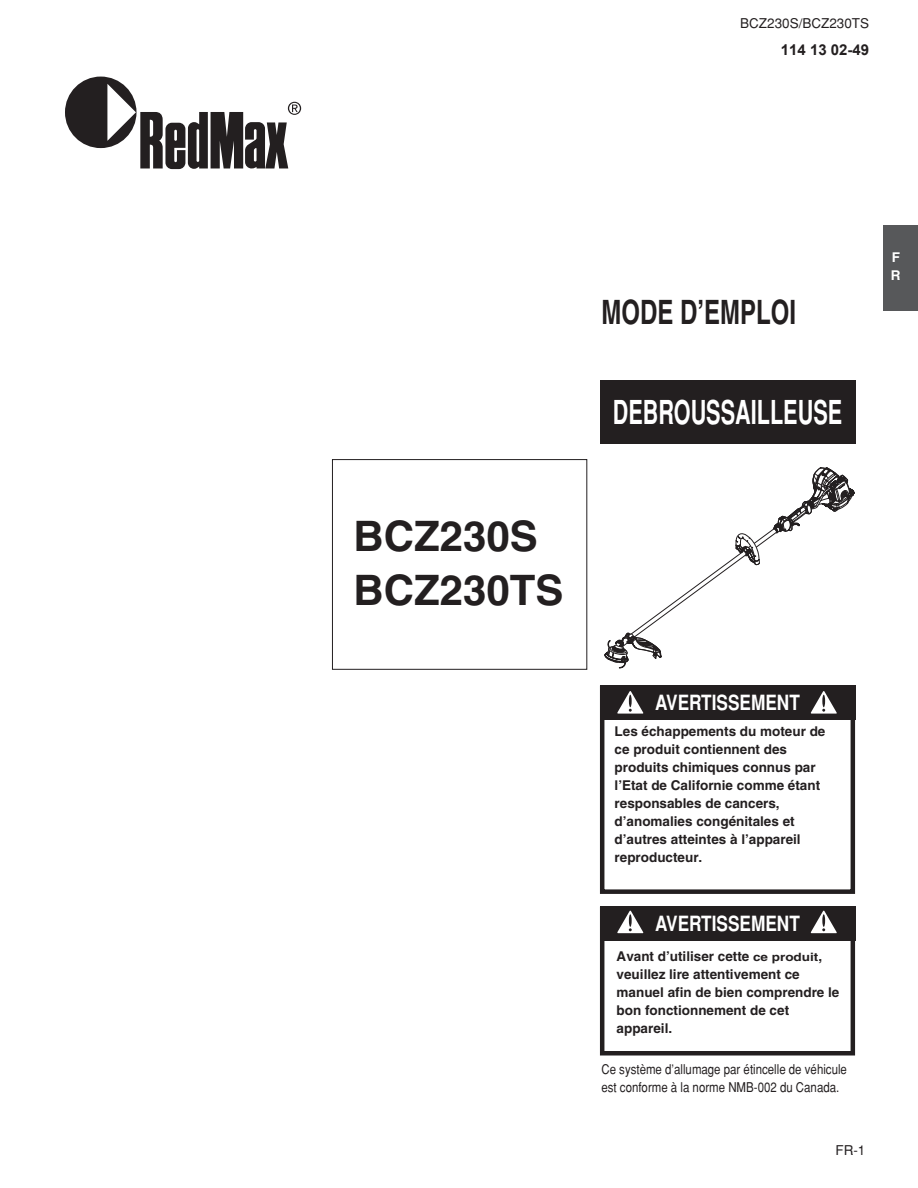
<style>
.page{position:relative;width:918px;height:1188px;background:#fff}
.page>*{position:absolute;margin:0;border:0;box-sizing:border-box;transform-origin:0 0}
.t1{font:700 42px/54px "Helvetica";color:#231f20}
.t2{font:700 33.6px "Helvetica";color:#231f20;scale:.71 1}
.t3{font:700 condensed 33px "Helvetica";color:#fff;scale:.8 1}
.t4{font:700 condensed 21px "Helvetica";color:#fff}
.t5{font:700 15px "Arial";color:#231f20}
.t6{font:700 13.5px/18px "Helvetica";color:#231f20}
.t7{font:13.5px/18px "Helvetica";color:#231f20;scale:.85 1}
.t8{font:13.5px "Helvetica";color:#231f20}
.t9{font:700 13.5px/18px "Helvetica";color:#fff}
.s1{font-size:11.55px}
</style>
<div class="page">
<div style="left:884px;top:225px;width:34px;height:85px;background:#57585a"></div>
<svg style="left:604px;top:467px;width:251px;height:201px"></svg>
<div style="left:600px;top:380px;width:255px;height:64px;background:#231f20"></div>
<div style="left:65px;top:77px;width:72px;height:71px;background:#231f20;border-radius:50%"></div>
<svg style="left:107px;top:84px;width:194px;height:85px"></svg>
<div style="left:600px;top:907px;width:255px;height:149px;border:4px solid #231f20"></div>
<div style="left:600px;top:907px;width:255px;height:34px;background:#231f20"></div>
<svg style="left:617px;top:911px;width:26px;height:22px"></svg>
<svg style="left:811px;top:911px;width:26px;height:22px"></svg>
<div style="left:600px;top:686px;width:255px;height:208px;border:4px solid #231f20"></div>
<div style="left:600px;top:686px;width:255px;height:34px;background:#231f20"></div>
<svg style="left:617px;top:691px;width:26px;height:23px"></svg>
<svg style="left:811px;top:691px;width:26px;height:23px"></svg>
<div style="left:332px;top:459px;width:255px;height:211px;border:1px solid #231f20"></div>
<p class="t8" style="left:740px;top:16px;width:131px">BCZ230S/BCZ230TS</p>
<p class="t5" style="left:781px;top:39px;width:90px">114 13 02-49</p>
<h1 class="t1" style="left:353px;top:508px;width:212px">BCZ230S<br>BCZ230TS</h1>
<h2 class="t2" style="left:601px;top:291px;width:276px">MODE D’EMPLOI</h2>
<h3 class="t3" style="left:613px;top:394px;width:288px">DEBROUSSAILLEUSE</h3>
<p class="t9" style="left:891px;top:248px;width:11px">F<br>R</p>
<h3 class="t4" style="left:655px;top:691px;width:146px">AVERTISSEMENT</h3>
<p class="t6" style="left:615px;top:722px;width:212px">Les échappements du moteur de ce produit contiennent des produits chimiques connus par l’Etat de Californie comme étant responsables de cancers, d’anomalies congénitales et d’autres atteintes à l’appareil reproducteur.</p>
<h3 class="t4" style="left:655px;top:912px;width:146px">AVERTISSEMENT</h3>
<p class="t6" style="left:617px;top:947px;width:224px">Avant d’utiliser cette <span class="s1">ce produit</span>, veuillez lire attentivement ce manuel afin de bien comprendre le bon fonctionnement de cet appareil.</p>
<p class="t7" style="left:601px;top:1060px;width:290px">Ce système d’allumage par étincelle de véhicule est conforme à la norme NMB-002 du Canada.</p>
<p class="t8" style="left:835px;top:1142px;width:31px">FR-1</p>
</div>
